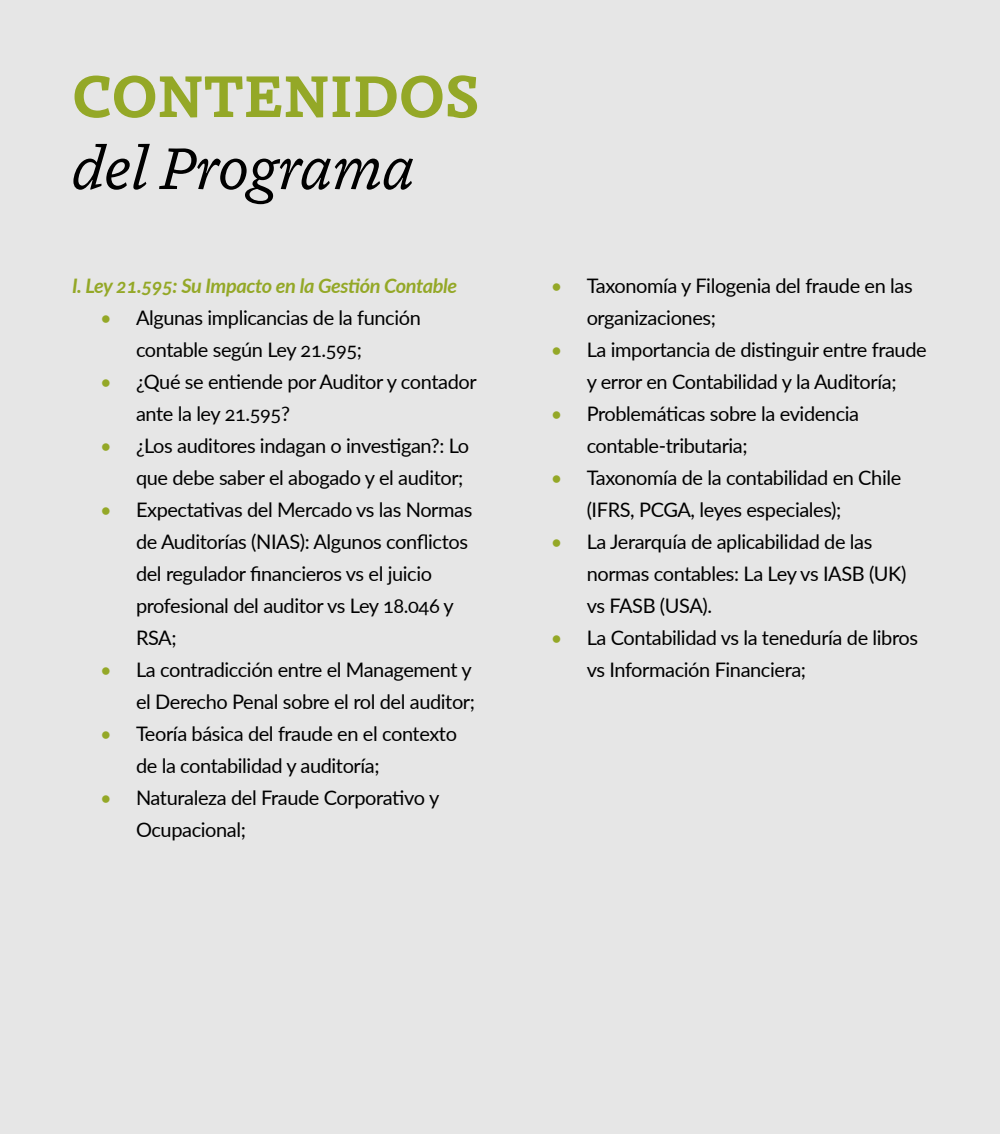
<style>
.page{position:relative;width:1000px;height:1134px;background:#e6e6e6}
.page>*{position:absolute;margin:0;border:0;box-sizing:border-box;transform-origin:0 0}
.t1{font:italic 60px "Dovetail MVB";color:#000}
.t2{font:700 60px "Dovetail MVB";letter-spacing:.005em;color:#94a827}
.t3{font:20px/32px "Lato";letter-spacing:-.02em;color:#000}
.t4{font:italic 700 20px "Lato";letter-spacing:-.02em;color:#94a827}
.s1{color:#94a827}
</style>
<div class="page">
<h1 class="t2" style="left:72px;top:51px;width:409px">CONTENIDOS</h1>
<h1 class="t1" style="left:72px;top:125px;width:344px">del Programa</h1>
<p class="t4" style="left:72px;top:271px;width:387px">I. Ley 21.595: Su Impacto en la Gestión Contable</p>
<p class="t3" style="left:136px;top:301px;width:286px;text-indent:-36px"><span class="s1">•</span> Algunas implicancias de la función contable según Ley 21.595;</p>
<p class="t3" style="left:136px;top:365px;width:342px;text-indent:-36px"><span class="s1">•</span> ¿Qué se entiende por Auditor y contador ante la ley 21.595?</p>
<p class="t3" style="left:100px;top:429px;width:371px;text-align:right"><span class="s1">•</span> ¿Los auditores indagan o investigan?: Lo que debe saber el abogado y el auditor;</p>
<p class="t3" style="left:136px;top:493px;width:338px;text-indent:-36px"><span class="s1">•</span> Expectativas del Mercado vs las Normas de Auditorías (NIAS): Algunos conflictos del regulador financieros vs el juicio profesional del auditor vs Ley 18.046 y RSA;</p>
<p class="t3" style="left:100px;top:653px;width:377px;text-align:right"><span class="s1">•</span> La contradicción entre el Management y el Derecho Penal sobre el rol del auditor;</p>
<p class="t3" style="left:136px;top:717px;width:323px;text-indent:-36px"><span class="s1">•</span> Teoría básica del fraude en el contexto de la contabilidad y auditoría;</p>
<p class="t3" style="left:136px;top:781px;width:305px;text-indent:-36px"><span class="s1">•</span> Naturaleza del Fraude Corporativo y<br>Ocupacional;</p>
<p class="t3" style="left:587px;top:269px;width:328px;text-indent:-36px"><span class="s1">•</span> Taxonomía y Filogenia del fraude en las organizaciones;</p>
<p class="t3" style="left:551px;top:333px;width:378px;text-align:center"><span class="s1">•</span> La importancia de distinguir entre fraude y error en Contabilidad y la Auditoría;</p>
<p class="t3" style="left:587px;top:397px;width:274px;text-indent:-36px"><span class="s1">•</span> Problemáticas sobre la evidencia contable-tributaria;</p>
<p class="t3" style="left:587px;top:461px;width:316px;text-indent:-36px"><span class="s1">•</span> Taxonomía de la contabilidad en Chile (IFRS, PCGA, leyes especiales);</p>
<p class="t3" style="left:587px;top:525px;width:321px;text-indent:-36px"><span class="s1">•</span> La Jerarquía de aplicabilidad de las normas contables: La Ley vs IASB (UK) vs FASB (USA).</p>
<p class="t3" style="left:587px;top:621px;width:333px;text-indent:-36px"><span class="s1">•</span> La Contabilidad vs la teneduría de libros vs Información Financiera;</p>
</div>
